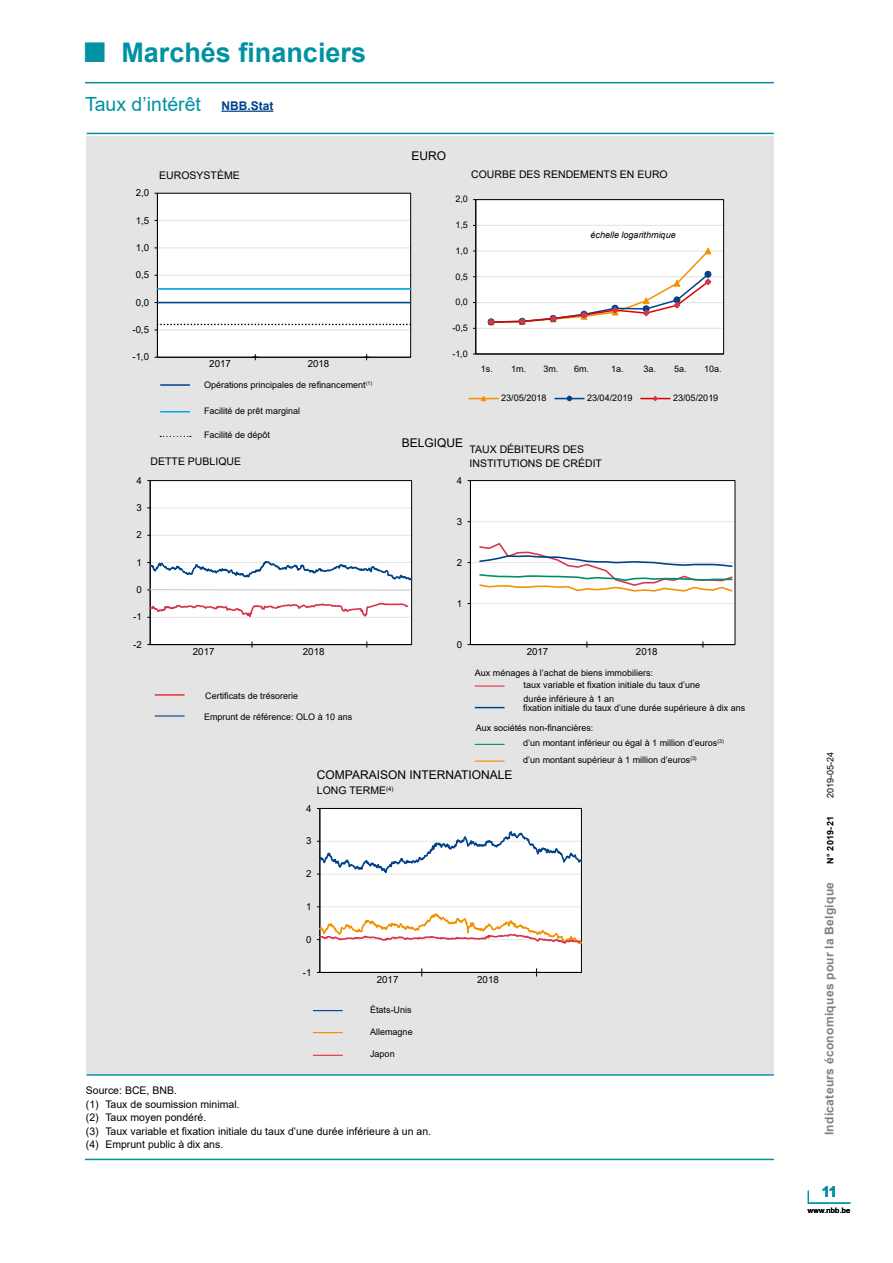
<style>
.page{position:relative;width:893px;height:1263px;background:#fff}
.page>*{position:absolute;margin:0;border:0;box-sizing:border-box;transform-origin:0 0}
.t1{font:700 27px "Arial";color:#0092a1}
.t2{font:19.5px "Arial";color:#0092a1}
.t3{font:700 15px "Arial";color:#0092a1}
.t4{font:12px "Arial";color:#000}
.t5{font:700 12px "Arial";letter-spacing:.025em;color:#818084}
.t6{font:700 12px "Arial";color:#00418a}
.t7{font:10.5px/13.5px "Arial";color:#000}
.t8{font:9.75px "Arial";color:#000}
.t9{font:9.6px "Arial";color:#000}
.t10{font:9.15px "Arial";letter-spacing:.005em;color:#000}
.t11{font:9px/12.3px "Arial";color:#000}
.t12{font:italic 9px "Arial";color:#000}
.t13{font:700 9px "Arial";letter-spacing:.015em;color:#000}
.t14{font:7.5px "Arial";letter-spacing:.025em;color:#000}
</style>
<div class="page">
<div style="left:87px;top:137px;width:687px;height:937px;background:#e4e4e4"></div>
<hr style="left:87px;top:133px;width:687px;height:1px;background:#0092a1">
<hr style="left:87px;top:1074px;width:687px;height:2px;background:#0092a1">
<hr style="left:160px;top:384px;width:30px;height:2px;background:#00418a">
<hr style="left:160px;top:411px;width:30px;height:1px;background:#00a6eb">
<svg style="left:160px;top:436px;width:31px;height:1px"></svg>
<hr style="left:155px;top:694px;width:30px;height:2px;background:#e73333">
<hr style="left:155px;top:715px;width:30px;height:1px;background:#00418a">
<svg style="left:475px;top:707px;width:29px;height:1px"></svg>
<hr style="left:475px;top:685px;width:29px;height:2px;background:#da3449">
<svg style="left:475px;top:744px;width:29px;height:1px"></svg>
<hr style="left:475px;top:760px;width:29px;height:2px;background:#f18e00">
<hr style="left:313px;top:1010px;width:30px;height:1px;background:#00418a">
<hr style="left:313px;top:1032px;width:30px;height:1px;background:#f18e00">
<hr style="left:313px;top:1055px;width:30px;height:1px;background:#e73333">
<div style="left:157px;top:193px;width:254px;height:164px;background:#fff"></div>
<hr style="left:157px;top:275px;width:254px;height:1px;background:#e3e5e6">
<hr style="left:157px;top:247px;width:254px;height:1px;background:#e3e5e6">
<hr style="left:157px;top:220px;width:254px;height:1px;background:#e3e5e6">
<hr style="left:157px;top:193px;width:1px;height:164px;background:#000">
<hr style="left:157px;top:357px;width:254px;height:1px;background:#000">
<svg style="left:155px;top:301px;width:257px;height:3px"></svg>
<svg style="left:157px;top:287px;width:255px;height:3px"></svg>
<svg style="left:155px;top:323px;width:257px;height:8px"></svg>
<svg style="left:252px;top:354px;width:6px;height:6px"></svg>
<svg style="left:364px;top:354px;width:6px;height:6px"></svg>
<div style="left:150px;top:481px;width:262px;height:164px;background:#fff"></div>
<hr style="left:150px;top:535px;width:262px;height:1px;background:#e3e5e6">
<hr style="left:150px;top:507px;width:262px;height:1px;background:#e3e5e6">
<div style="left:150px;top:480px;width:262px;height:165px;border:1px solid #000"></div>
<hr style="left:150px;top:481px;width:1px;height:164px;background:#000">
<hr style="left:150px;top:644px;width:262px;height:1px;background:#000">
<svg style="left:147px;top:600px;width:263px;height:22px"></svg>
<svg style="left:147px;top:557px;width:266px;height:25px"></svg>
<svg style="left:249px;top:641px;width:6px;height:7px"></svg>
<svg style="left:364px;top:641px;width:6px;height:7px"></svg>
<svg style="left:147px;top:589px;width:265px;height:2px"></svg>
<div style="left:470px;top:481px;width:265px;height:164px;background:#fff"></div>
<hr style="left:470px;top:603px;width:265px;height:1px;background:#e3e5e6">
<hr style="left:470px;top:562px;width:265px;height:1px;background:#e3e5e6">
<hr style="left:470px;top:521px;width:265px;height:1px;background:#e3e5e6">
<div style="left:470px;top:480px;width:265px;height:165px;border:1px solid #000"></div>
<hr style="left:470px;top:481px;width:1px;height:164px;background:#000">
<hr style="left:470px;top:644px;width:265px;height:1px;background:#000">
<svg style="left:479px;top:542px;width:255px;height:51px"></svg>
<svg style="left:584px;top:641px;width:6px;height:7px"></svg>
<svg style="left:700px;top:641px;width:6px;height:7px"></svg>
<div style="left:320px;top:808px;width:261px;height:164px;background:#fff"></div>
<div style="left:320px;top:808px;width:262px;height:165px;border:1px solid #000"></div>
<hr style="left:320px;top:808px;width:1px;height:164px;background:#000">
<hr style="left:320px;top:972px;width:261px;height:1px;background:#000">
<svg style="left:317px;top:827px;width:265px;height:52px"></svg>
<svg style="left:317px;top:906px;width:265px;height:47px"></svg>
<svg style="left:418px;top:968px;width:8px;height:8px"></svg>
<svg style="left:532px;top:968px;width:9px;height:8px"></svg>
<div style="left:476px;top:200px;width:248px;height:154px;background:#fff"></div>
<hr style="left:476px;top:328px;width:248px;height:1px;background:#e3e5e6">
<hr style="left:476px;top:302px;width:248px;height:1px;background:#e3e5e6">
<hr style="left:476px;top:276px;width:248px;height:1px;background:#e3e5e6">
<hr style="left:476px;top:250px;width:248px;height:2px;background:#e3e5e6">
<hr style="left:476px;top:225px;width:248px;height:1px;background:#e3e5e6">
<div style="left:476px;top:199px;width:248px;height:155px;border:1px solid #000"></div>
<hr style="left:476px;top:200px;width:1px;height:154px;background:#000">
<hr style="left:476px;top:354px;width:248px;height:1px;background:#000">
<svg style="left:487px;top:247px;width:225px;height:79px"></svg>
<svg style="left:469px;top:396px;width:29px;height:5px"></svg>
<svg style="left:555px;top:396px;width:29px;height:5px"></svg>
<svg style="left:641px;top:396px;width:29px;height:5px"></svg>
<hr style="left:85px;top:82px;width:689px;height:1px;background:#0092a1">
<hr style="left:85px;top:1159px;width:689px;height:1px;background:#0092a1">
<svg style="left:808px;top:1191px;width:1px;height:12px"></svg>
<hr style="left:808px;top:1203px;width:42px;height:1px;background:#0092a1">
<hr style="left:221px;top:111px;width:52px;height:1px;background:#00418a">
<h1 class="t1" style="left:121px;top:34px;width:246px">Marchés financiers</h1>
<h2 class="t2" style="left:85px;top:91px;width:117px">Taux d’intérêt</h2>
<h3 class="t6" style="left:221px;top:97px;width:53px">NBB.Stat</h3>
<p class="t9" style="left:136px;top:186px;width:15px">2,0</p>
<p class="t9" style="left:136px;top:214px;width:15px">1,5</p>
<p class="t9" style="left:136px;top:241px;width:15px">1,0</p>
<p class="t9" style="left:136px;top:268px;width:15px">0,5</p>
<p class="t9" style="left:136px;top:296px;width:15px">0,0</p>
<p class="t9" style="left:133px;top:323px;width:18px">-0,5</p>
<p class="t9" style="left:133px;top:350px;width:18px">-1,0</p>
<p class="t7" style="left:159px;top:169px;width:82px">EUROSYSTÈME</p>
<p class="t8" style="left:209px;top:357px;width:23px">2017</p>
<p class="t8" style="left:308px;top:357px;width:23px">2018</p>
<p class="t9" style="left:137px;top:474px;width:7px">4</p>
<p class="t9" style="left:137px;top:501px;width:7px">3</p>
<p class="t9" style="left:137px;top:528px;width:7px">2</p>
<p class="t9" style="left:137px;top:556px;width:7px">1</p>
<p class="t9" style="left:137px;top:583px;width:7px">0</p>
<p class="t9" style="left:133px;top:610px;width:10px">-1</p>
<p class="t11" style="left:204px;top:379px;width:169px">Opérations principales de refinancement<sup>(1)</sup></p>
<p class="t11" style="left:204px;top:405px;width:98px">Facilité de prêt marginal</p>
<p class="t11" style="left:204px;top:429px;width:68px">Facilité de dépôt</p>
<p class="t7" style="left:151px;top:454px;width:92px">DETTE PUBLIQUE</p>
<h3 class="t4" style="left:411px;top:147px;width:36px">EURO</h3>
<p class="t7" style="left:471px;top:168px;width:198px">COURBE DES RENDEMENTS EN EURO</p>
<p class="t11" style="left:455px;top:193px;width:14px">2,0</p>
<p class="t11" style="left:455px;top:219px;width:14px">1,5</p>
<p class="t10" style="left:455px;top:244px;width:14px">1,0</p>
<p class="t11" style="left:455px;top:270px;width:14px">0,5</p>
<p class="t11" style="left:455px;top:296px;width:14px">0,0</p>
<p class="t12" style="left:591px;top:229px;width:87px">échelle logarithmique</p>
<p class="t10" style="left:452px;top:322px;width:17px">-0,5</p>
<p class="t11" style="left:452px;top:347px;width:17px">-1,0</p>
<p class="t11" style="left:481px;top:363px;width:47px">1s. 1m.</p>
<p class="t11" style="left:543px;top:363px;width:47px">3m. 6m.</p>
<p class="t11" style="left:611px;top:363px;width:46px">1a. 3a.</p>
<p class="t11" style="left:674px;top:363px;width:49px">5a. 10a.</p>
<p class="t10" style="left:501px;top:392px;width:47px">23/05/2018</p>
<p class="t10" style="left:587px;top:392px;width:47px">23/04/2019</p>
<p class="t10" style="left:673px;top:392px;width:47px">23/05/2019</p>
<h3 class="t4" style="left:402px;top:435px;width:63px">BELGIQUE</h3>
<p class="t7" style="left:470px;top:442px;width:134px">TAUX DÉBITEURS DES<br>INSTITUTIONS DE CRÉDIT</p>
<p class="t9" style="left:457px;top:474px;width:7px">4</p>
<p class="t9" style="left:457px;top:515px;width:7px">3</p>
<p class="t9" style="left:457px;top:556px;width:7px">2</p>
<p class="t9" style="left:457px;top:597px;width:7px">1</p>
<p class="t9" style="left:133px;top:638px;width:10px">-2</p>
<p class="t9" style="left:457px;top:638px;width:7px">0</p>
<p class="t8" style="left:193px;top:645px;width:23px">2017</p>
<p class="t8" style="left:303px;top:645px;width:23px">2018</p>
<p class="t8" style="left:527px;top:645px;width:23px">2017</p>
<p class="t8" style="left:636px;top:645px;width:23px">2018</p>
<p class="t11" style="left:205px;top:689px;width:95px">Certificats de trésorerie</p>
<p class="t11" style="left:204px;top:711px;width:150px">Emprunt de référence: OLO à 10 ans</p>
<p class="t11" style="left:524px;top:666px;width:178px;text-indent:-49px">Aux ménages à l’achat de biens immobiliers:<br>taux variable et fixation initiale du taux d’une</p>
<p class="t11" style="left:523px;top:694px;width:224px;line-height:9.6px">durée inférieure à 1 an<br>fixation initiale du taux d’une durée supérieure à dix ans</p>
<p class="t11" style="left:523px;top:720px;width:202px;line-height:15.1px;text-indent:-47px">Aux sociétés non-financières:<br>d’un montant inférieur ou égal à 1 million d’euros<sup>(3)</sup></p>
<p class="t11" style="left:523px;top:753px;width:175px">d’un montant supérieur à 1 million d’euros<sup>(3)</sup></p>
<h3 class="t4" style="left:317px;top:767px;width:197px">COMPARAISON INTERNATIONALE</h3>
<p class="t7" style="left:317px;top:784px;width:78px">LONG TERME<sup>(4)</sup></p>
<p class="t9" style="left:306px;top:801px;width:7px">4</p>
<p class="t9" style="left:306px;top:834px;width:7px">3</p>
<p class="t9" style="left:306px;top:867px;width:7px">2</p>
<p class="t9" style="left:306px;top:900px;width:7px">1</p>
<p class="t9" style="left:306px;top:933px;width:7px">0</p>
<p class="t9" style="left:303px;top:965px;width:10px">-1</p>
<p class="t8" style="left:377px;top:972px;width:23px">2017</p>
<p class="t8" style="left:477px;top:972px;width:23px">2018</p>
<p class="t11" style="left:370px;top:1004px;width:43px">États-Unis</p>
<p class="t11" style="left:370px;top:1025px;width:44px">Allemagne</p>
<p class="t11" style="left:370px;top:1048px;width:26px">Japon</p>
<p class="t7" style="left:86px;top:1083px;width:347px">Source: BCE, BNB.<br>(1) Taux de soumission minimal.<br>(2) Taux moyen pondéré.<br>(3) Taux variable et fixation initiale du taux d’une durée inférieure à un an. (4) Emprunt public à dix ans.</p>
<p class="t11" style="left:824px;top:798px;width:48px;rotate:-90deg">2019-05-24</p>
<p class="t13" style="left:824px;top:864px;width:49px;rotate:-90deg">N° 2019-21</p>
<h3 class="t5" style="left:821px;top:1135px;width:255px;rotate:-90deg">Indicateurs économiques pour la Belgique</h3>
<h3 class="t3" style="left:821px;top:1181px;width:17px">11</h3>
<p class="t14" style="left:808px;top:1205px;width:44px">www.nbb.be</p>
</div>
